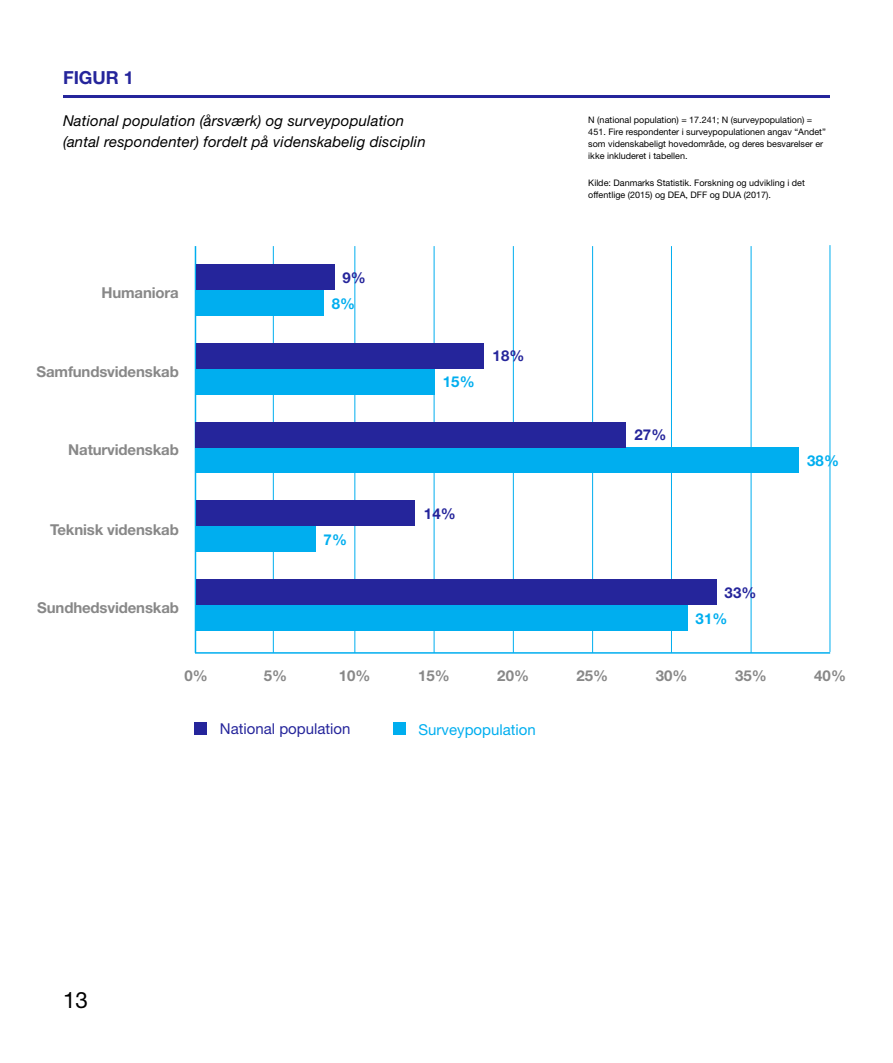
<style>
.page{position:relative;width:893px;height:1063px;background:#fff}
.page>*{position:absolute;margin:0;border:0;box-sizing:border-box;transform-origin:0 0}
.t1{font:22.5px "Helvetica Neue LT";color:#000}
.t2{font:700 18px "Helvetica Neue LT";color:#25259b}
.t3{font:700 15px "Helvetica Neue LT";letter-spacing:-.01em;color:#888}
.t4{font:italic 15px/21px "Helvetica Neue LT";letter-spacing:.01em;color:#000}
.t5{font:15px "Helvetica Neue LT";color:#25259b}
.t6{font:15px "Helvetica Neue LT";color:#00aeef}
.t7{font:700 15px "Helvetica Neue LT";letter-spacing:.01em;color:#25259b}
.t8{font:700 15px "Helvetica Neue LT";color:#00aeef}
.t9{font:9px/12px "Helvetica Neue LT";color:#000}
</style>
<div class="page">
<hr style="left:63px;top:95px;width:767px;height:3px;background:#25259b">
<hr style="left:273px;top:246px;width:1px;height:407px;background:#00aeef">
<hr style="left:513px;top:246px;width:1px;height:407px;background:#00aeef">
<hr style="left:355px;top:246px;width:1px;height:407px;background:#00aeef">
<hr style="left:592px;top:246px;width:1px;height:407px;background:#00aeef">
<hr style="left:751px;top:246px;width:1px;height:407px;background:#00aeef">
<hr style="left:434px;top:246px;width:1px;height:407px;background:#00aeef">
<hr style="left:671px;top:246px;width:1px;height:407px;background:#00aeef">
<hr style="left:195px;top:652px;width:635px;height:2px;background:#00aeef">
<hr style="left:195px;top:246px;width:1px;height:407px;background:#00aeef">
<hr style="left:830px;top:245px;width:1px;height:407px;background:#00aeef">
<div style="left:196px;top:448px;width:603px;height:25px;background:#00aeef"></div>
<div style="left:196px;top:422px;width:430px;height:26px;background:#25259b"></div>
<div style="left:196px;top:369px;width:238px;height:25px;background:#00aeef"></div>
<div style="left:196px;top:343px;width:288px;height:26px;background:#25259b"></div>
<div style="left:196px;top:290px;width:127px;height:26px;background:#00aeef"></div>
<div style="left:196px;top:265px;width:138px;height:25px;background:#25259b"></div>
<div style="left:196px;top:526px;width:119px;height:25px;background:#00aeef"></div>
<div style="left:196px;top:500px;width:219px;height:26px;background:#25259b"></div>
<div style="left:196px;top:605px;width:491px;height:26px;background:#00aeef"></div>
<div style="left:196px;top:580px;width:520px;height:25px;background:#25259b"></div>
<div style="left:393px;top:722px;width:13px;height:13px;background:#00aeef"></div>
<div style="left:194px;top:722px;width:13px;height:13px;background:#25259b"></div>
<h2 class="t2" style="left:63px;top:66px;width:72px">FIGUR 1</h2>
<h3 class="t4" style="left:63px;top:110px;width:364px">National population (årsværk) og surveypopulation (antal respondenter) fordelt på videnskabelig disciplin</h3>
<h3 class="t3" style="left:101px;top:283px;width:79px">Humaniora</h3>
<h3 class="t3" style="left:37px;top:362px;width:144px">Samfundsvidenskab</h3>
<h3 class="t3" style="left:68px;top:441px;width:112px">Naturvidenskab</h3>
<h3 class="t3" style="left:50px;top:520px;width:130px">Teknisk videnskab</h3>
<h3 class="t3" style="left:37px;top:598px;width:143px">Sundhedsvidenskab</h3>
<h3 class="t7" style="left:342px;top:268px;width:25px">9%</h3>
<h3 class="t8" style="left:332px;top:294px;width:25px">8%</h3>
<h3 class="t8" style="left:324px;top:530px;width:25px">7%</h3>
<h3 class="t8" style="left:443px;top:373px;width:33px">15%</h3>
<h3 class="t7" style="left:493px;top:347px;width:33px">18%</h3>
<h3 class="t7" style="left:424px;top:504px;width:33px">14%</h3>
<p class="t9" style="left:588px;top:114px;width:239px">N (national population) = 17.241; N (surveypopulation) = 451. Fire respondenter i surveypopulationen angav “Andet” som videnskabeligt hovedområde, og deres besvarelser er ikke inkluderet i tabellen.</p>
<p class="t9" style="left:588px;top:177px;width:218px">Kilde: Danmarks Statistik. Forskning og udvikling i det offentlige (2015) og DEA, DFF og DUA (2017).</p>
<h3 class="t7" style="left:634px;top:425px;width:33px">27%</h3>
<h3 class="t7" style="left:725px;top:584px;width:33px">33%</h3>
<h3 class="t8" style="left:696px;top:609px;width:33px">31%</h3>
<h3 class="t8" style="left:807px;top:452px;width:33px">38%</h3>
<h3 class="t3" style="left:184px;top:666px;width:25px">0%</h3>
<h3 class="t3" style="left:264px;top:666px;width:25px">5%</h3>
<h3 class="t3" style="left:339px;top:666px;width:33px">10%</h3>
<h3 class="t3" style="left:418px;top:666px;width:33px">15%</h3>
<h3 class="t3" style="left:497px;top:666px;width:33px">20%</h3>
<h3 class="t3" style="left:577px;top:666px;width:33px">25%</h3>
<h3 class="t3" style="left:656px;top:666px;width:33px">30%</h3>
<h3 class="t3" style="left:735px;top:666px;width:33px">35%</h3>
<h3 class="t3" style="left:814px;top:666px;width:33px">40%</h3>
<h1 class="t1" style="left:63px;top:987px;width:27px">13</h1>
<h3 class="t5" style="left:220px;top:720px;width:132px">National population</h3>
<h3 class="t6" style="left:419px;top:720px;width:119px">Surveypopulation</h3>
</div>
